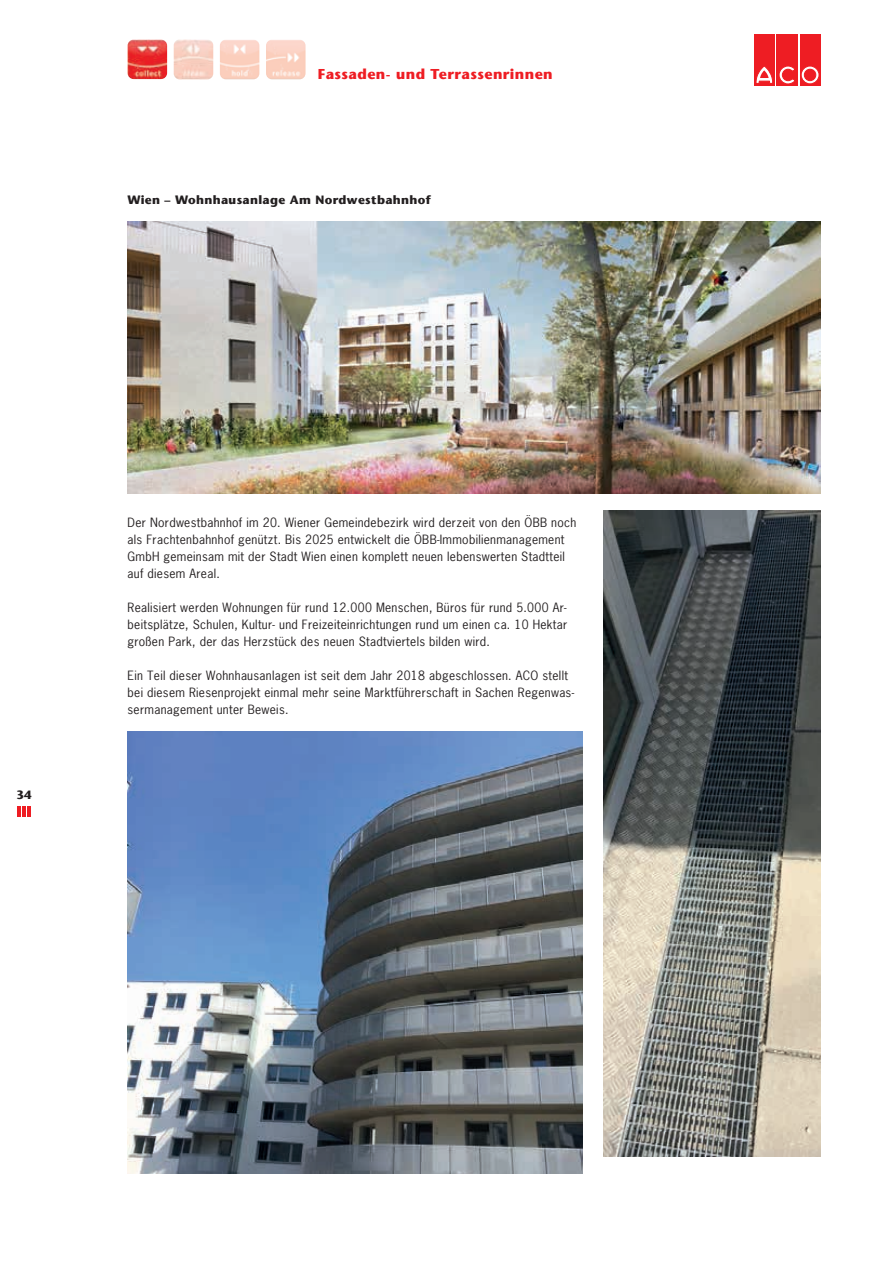
<style>
.page{position:relative;width:893px;height:1263px;background:#fff}
.page>*{position:absolute;margin:0;border:0;box-sizing:border-box;transform-origin:0 0}
.t1{font:700 14.25px "Stone Sans";letter-spacing:.03em;color:#ee1d23}
.t2{font:12px/17px "News Gothic";letter-spacing:.025em;color:#231f20}
.t3{font:700 12px "Stone Sans";letter-spacing:.03em;color:#231f20}
</style>
<div class="page">
<hr style="left:17px;top:806px;width:4px;height:10px;background:#ee1d23">
<hr style="left:22px;top:806px;width:4px;height:10px;background:#ee1d23">
<hr style="left:27px;top:806px;width:4px;height:10px;background:#ee1d23">
<div style="left:754px;top:35px;width:21px;height:51px;background:#ee1d23"></div>
<svg style="left:756px;top:66px;width:17px;height:17px"></svg>
<div style="left:777px;top:35px;width:21px;height:51px;background:#ee1d23"></div>
<svg style="left:779px;top:66px;width:15px;height:18px"></svg>
<div style="left:800px;top:35px;width:20px;height:51px;background:#ee1d23"></div>
<svg style="left:801px;top:66px;width:18px;height:18px"></svg>
<div style="left:801px;top:66px;width:18px;height:18px;border:1px solid #ee1d23;border-radius:50%"></div>
<div style="left:804px;top:69px;width:12px;height:12px;background:#ee1d23;border-radius:50%"></div>
<div style="left:804px;top:69px;width:12px;height:12px;border:1px solid #ee1d23;border-radius:50%"></div>
<img style="left:174px;top:39px;width:39px;height:40px">
<img style="left:220px;top:40px;width:39px;height:39px">
<img style="left:266px;top:40px;width:40px;height:39px">
<img style="left:128px;top:40px;width:39px;height:39px">
<img style="left:128px;top:221px;width:693px;height:272px">
<img style="left:604px;top:510px;width:217px;height:647px">
<img style="left:128px;top:731px;width:455px;height:443px">
<p class="t1" style="left:318px;top:65px;width:236px">Fassaden- und Terrassenrinnen</p>
<p class="t3" style="left:128px;top:193px;width:305px">Wien – Wohnhausanlage Am Nordwestbahnhof</p>
<p class="t3" style="left:16px;top:788px;width:17px">34</p>
<p class="t2" style="left:128px;top:514px;width:450px">Der Nordwestbahnhof im 20. Wiener Gemeindebezirk wird derzeit von den ÖBB noch als Frachtenbahnhof genützt. Bis 2025 entwickelt die ÖBB-Immobilienmanagement GmbH gemeinsam mit der Stadt Wien einen komplett neuen lebenswerten Stadtteil auf diesem Areal.</p>
<p class="t2" style="left:128px;top:599px;width:441px;text-align:justify">Realisiert werden Wohnungen für rund 12.000 Menschen, Büros für rund 5.000 Ar&shy;beitsplätze, Schulen, Kultur- und Freizeiteinrichtungen rund um einen ca. 10 Hektar großen Park, der das Herzstück des neuen Stadtviertels bilden wird.</p>
<p class="t2" style="left:128px;top:667px;width:448px">Ein Teil dieser Wohnhausanlagen ist seit dem Jahr 2018 abgeschlossen. ACO stellt bei diesem Riesenprojekt einmal mehr seine Marktführerschaft in Sachen Regenwas&shy;sermanagement unter Beweis.</p>
</div>
